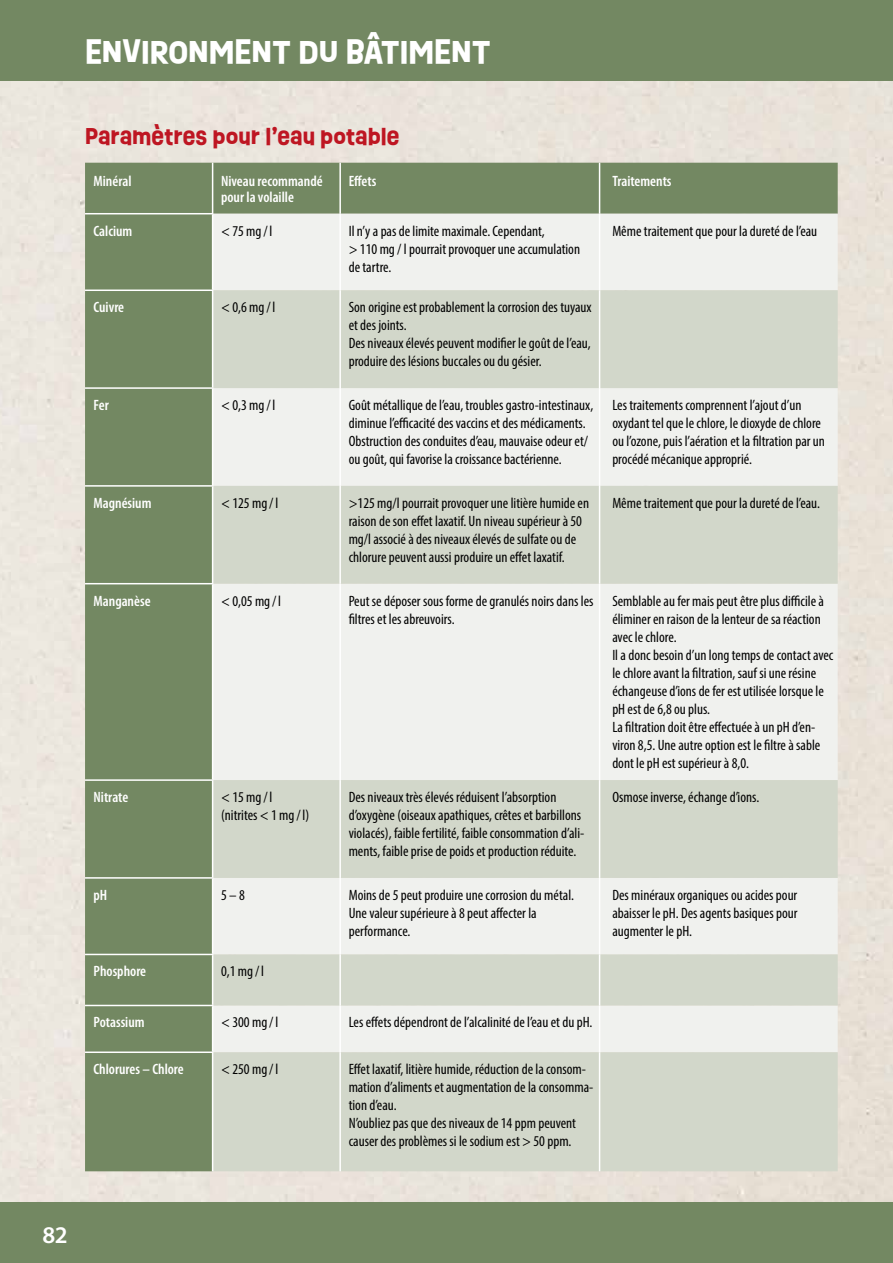
<style>
.page{position:relative;width:893px;height:1263px;background:#fff}
.page>*{position:absolute;margin:0;border:0;box-sizing:border-box;transform-origin:0 0}
.t1{font:700 30px "Ruddy";color:#fff}
.t2{font:600 24px "Myriad Pro";color:#fff}
.t3{font:700 21px "Ruddy";color:#be1622}
.t4{font:condensed 15px/18px "Myriad Pro";color:#000}
.t5{font:600 condensed 15px/16.5px "Myriad Pro";color:#fff}
</style>
<div class="page">
<div style="left:0;top:81px;width:893px;height:1122px;background:#eae4dc"></div>
<div style="left:0;top:1203px;width:893px;height:60px;background:#738862"></div>
<div style="left:0;top:0;width:893px;height:81px;background:#738862"></div>
<div style="left:85px;top:163px;width:753px;height:1008px;background:#738862"></div>
<div style="left:213px;top:214px;width:625px;height:76px;background:#f0f1ee"></div>
<svg style="left:213px;top:290px;width:625px;height:881px;fill:#d2d7ca"></svg>
<hr style="left:212px;top:163px;width:1px;height:50px;background:#fff">
<hr style="left:339px;top:163px;width:2px;height:51px;background:#fff">
<hr style="left:599px;top:163px;width:1px;height:51px;background:#fff">
<hr style="left:212px;top:291px;width:1px;height:96px;background:#fff">
<hr style="left:339px;top:290px;width:2px;height:98px;background:#fff">
<hr style="left:599px;top:290px;width:1px;height:98px;background:#fff">
<hr style="left:212px;top:389px;width:1px;height:96px;background:#fff">
<hr style="left:339px;top:388px;width:2px;height:98px;background:#fff">
<hr style="left:599px;top:388px;width:1px;height:98px;background:#fff">
<hr style="left:212px;top:487px;width:1px;height:96px;background:#fff">
<hr style="left:339px;top:486px;width:2px;height:98px;background:#fff">
<hr style="left:599px;top:486px;width:1px;height:98px;background:#fff">
<hr style="left:212px;top:584px;width:1px;height:195px;background:#fff">
<hr style="left:339px;top:584px;width:2px;height:196px;background:#fff">
<hr style="left:599px;top:584px;width:1px;height:196px;background:#fff">
<hr style="left:212px;top:781px;width:1px;height:96px;background:#fff">
<hr style="left:339px;top:780px;width:2px;height:98px;background:#fff">
<hr style="left:599px;top:780px;width:1px;height:98px;background:#fff">
<hr style="left:212px;top:879px;width:1px;height:75px;background:#fff">
<hr style="left:339px;top:878px;width:2px;height:76px;background:#fff">
<hr style="left:599px;top:878px;width:1px;height:76px;background:#fff">
<hr style="left:212px;top:955px;width:1px;height:50px;background:#fff">
<hr style="left:339px;top:954px;width:2px;height:51px;background:#fff">
<hr style="left:599px;top:954px;width:1px;height:51px;background:#fff">
<hr style="left:212px;top:1006px;width:1px;height:45px;background:#fff">
<hr style="left:339px;top:1005px;width:2px;height:47px;background:#fff">
<hr style="left:599px;top:1005px;width:1px;height:47px;background:#fff">
<hr style="left:212px;top:1053px;width:1px;height:118px;background:#fff">
<hr style="left:339px;top:1052px;width:2px;height:119px;background:#fff">
<hr style="left:599px;top:1052px;width:1px;height:119px;background:#fff">
<hr style="left:212px;top:214px;width:1px;height:75px;background:#fff">
<hr style="left:339px;top:214px;width:2px;height:76px;background:#fff">
<hr style="left:599px;top:214px;width:1px;height:76px;background:#fff">
<hr style="left:85px;top:213px;width:128px;height:1px;background:#fff">
<hr style="left:85px;top:289px;width:128px;height:2px;background:#fff">
<hr style="left:85px;top:387px;width:128px;height:2px;background:#fff">
<hr style="left:85px;top:485px;width:128px;height:2px;background:#fff">
<hr style="left:85px;top:583px;width:128px;height:1px;background:#fff">
<hr style="left:85px;top:779px;width:128px;height:2px;background:#fff">
<hr style="left:85px;top:877px;width:128px;height:2px;background:#fff">
<hr style="left:85px;top:954px;width:128px;height:1px;background:#fff">
<hr style="left:85px;top:1005px;width:128px;height:1px;background:#fff">
<hr style="left:85px;top:1051px;width:128px;height:2px;background:#fff">
<h1 class="t1" style="left:85px;top:29px;width:407px">ENVIRONMENT DU BÂTIMENT</h1>
<h3 class="t3" style="left:85px;top:121px;width:316px">PARAMÈTRES POUR L’EAU POTABLE</h3>
<p class="t5" style="left:94px;top:172px;width:39px">Minéral</p>
<p class="t5" style="left:221px;top:172px;width:103px">Niveau recommandé pour la volaille</p>
<p class="t5" style="left:349px;top:172px;width:29px">Effets</p>
<p class="t5" style="left:612px;top:172px;width:61px">Traitements</p>
<p class="t5" style="left:94px;top:222px;width:40px">Calcium</p>
<p class="t4" style="left:221px;top:221px;width:53px">&lt; 75 mg/ l</p>
<p class="t4" style="left:349px;top:221px;width:233px">Il n’y a pas de limite maximale. Cependant,<br>&gt; 110 mg / l pourrait provoquer une accumulation de tartre.</p>
<p class="t4" style="left:612px;top:221px;width:206px">Même traitement que pour la dureté de l’eau</p>
<p class="t5" style="left:94px;top:299px;width:32px">Cuivre</p>
<p class="t4" style="left:221px;top:298px;width:56px">&lt; 0,6 mg/ l</p>
<p class="t4" style="left:349px;top:298px;width:244px">Son origine est probablement la corrosion des tuyaux et des joints.<br>Des niveaux élevés peuvent modifier le goût de l’eau, produire des lésions buccales ou du gésier.</p>
<p class="t5" style="left:94px;top:396px;width:17px">Fer</p>
<p class="t4" style="left:221px;top:396px;width:56px">&lt; 0,3 mg/ l</p>
<p class="t4" style="left:349px;top:396px;width:246px">Goût métallique de l’eau, troubles gastro-intestinaux, diminue l’efficacité des vaccins et des médicaments.<br>Obstruction des conduites d’eau, mauvaise odeur et/ ou goût, qui favorise la croissance bactérienne.</p>
<p class="t4" style="left:612px;top:396px;width:214px">Les traitements comprennent l’ajout d’un oxydant tel que le chlore, le dioxyde de chlore ou l’ozone, puis l’aération et la filtration par un procédé mécanique approprié.</p>
<p class="t5" style="left:94px;top:494px;width:59px">Magnésium</p>
<p class="t4" style="left:221px;top:494px;width:59px">&lt; 125 mg/l</p>
<p class="t4" style="left:349px;top:494px;width:242px">&gt;125 mg/l pourrait provoquer une litière humide en raison de son effet laxatif. Un niveau supérieur à 50 mg/l associé à des niveaux élevés de sulfate ou de chlorure peuvent aussi produire un effet laxatif.</p>
<p class="t4" style="left:612px;top:494px;width:209px">Même traitement que pour la dureté de l’eau.</p>
<p class="t5" style="left:94px;top:592px;width:59px">Manganèse</p>
<p class="t4" style="left:221px;top:591px;width:62px">&lt; 0,05 mg/ l</p>
<p class="t4" style="left:349px;top:591px;width:246px">Peut se déposer sous forme de granulés noirs dans les filtres et les abreuvoirs.</p>
<p class="t4" style="left:612px;top:591px;width:223px">Semblable au fer mais peut être plus difficile à éliminer en raison de la lenteur de sa réaction avec le chlore.<br>Il a donc besoin d’un long temps de contact avec le chlore avant la filtration, sauf si une résine échangeuse d’ions de fer est utilisée lorsque le pH est de 6,8 ou plus.<br>La filtration doit être effectuée à un pH d’en&shy;viron 8,5. Une autre option est le filtre à sable dont le pH est supérieur à 8,0.</p>
<p class="t5" style="left:94px;top:788px;width:36px">Nitrate</p>
<p class="t4" style="left:221px;top:788px;width:90px">&lt; 15 mg/l (nitrites &lt; 1 mg/ l)</p>
<p class="t4" style="left:349px;top:788px;width:237px">Des niveaux très élevés réduisent l’absorption d’oxygène (oiseaux apathiques, crêtes et barbillons violacés), faible fertilité, faible consommation d’ali&shy;ments, faible prise de poids et production réduite.</p>
<p class="t4" style="left:612px;top:788px;width:148px">Osmose inverse, échange d’ions.</p>
<p class="t5" style="left:94px;top:886px;width:15px">pH</p>
<p class="t4" style="left:221px;top:886px;width:25px">5 – 8</p>
<p class="t4" style="left:349px;top:886px;width:227px">Moins de 5 peut produire une corrosion du métal.<br>Une valeur supérieure à 8 peut affecter la performance.</p>
<p class="t4" style="left:612px;top:886px;width:187px;text-align:justify">Des minéraux organiques ou acides pour abaisser le pH. Des agents basiques pour augmenter le pH.</p>
<p class="t5" style="left:94px;top:963px;width:54px">Phosphore</p>
<p class="t4" style="left:221px;top:962px;width:44px">0,1 mg/ l</p>
<p class="t5" style="left:94px;top:1014px;width:53px">Potassium</p>
<p class="t4" style="left:221px;top:1013px;width:59px">&lt; 300 mg/ l</p>
<p class="t4" style="left:349px;top:1013px;width:245px">Les effets dépendront de l’alcalinité de l’eau et du pH.</p>
<p class="t5" style="left:94px;top:1061px;width:92px">Chlorures – Chlore</p>
<p class="t4" style="left:221px;top:1060px;width:59px">&lt; 250 mg/ l</p>
<p class="t4" style="left:349px;top:1060px;width:246px">Effet laxatif, litière humide, réduction de la consom&shy;mation d’aliments et augmentation de la consomma&shy;tion d’eau.<br>N’oubliez pas que des niveaux de 14 ppm peuvent causer des problèmes si le sodium est &gt; 50 ppm.</p>
<h2 class="t2" style="left:43px;top:1220px;width:27px">82</h2>
</div>
